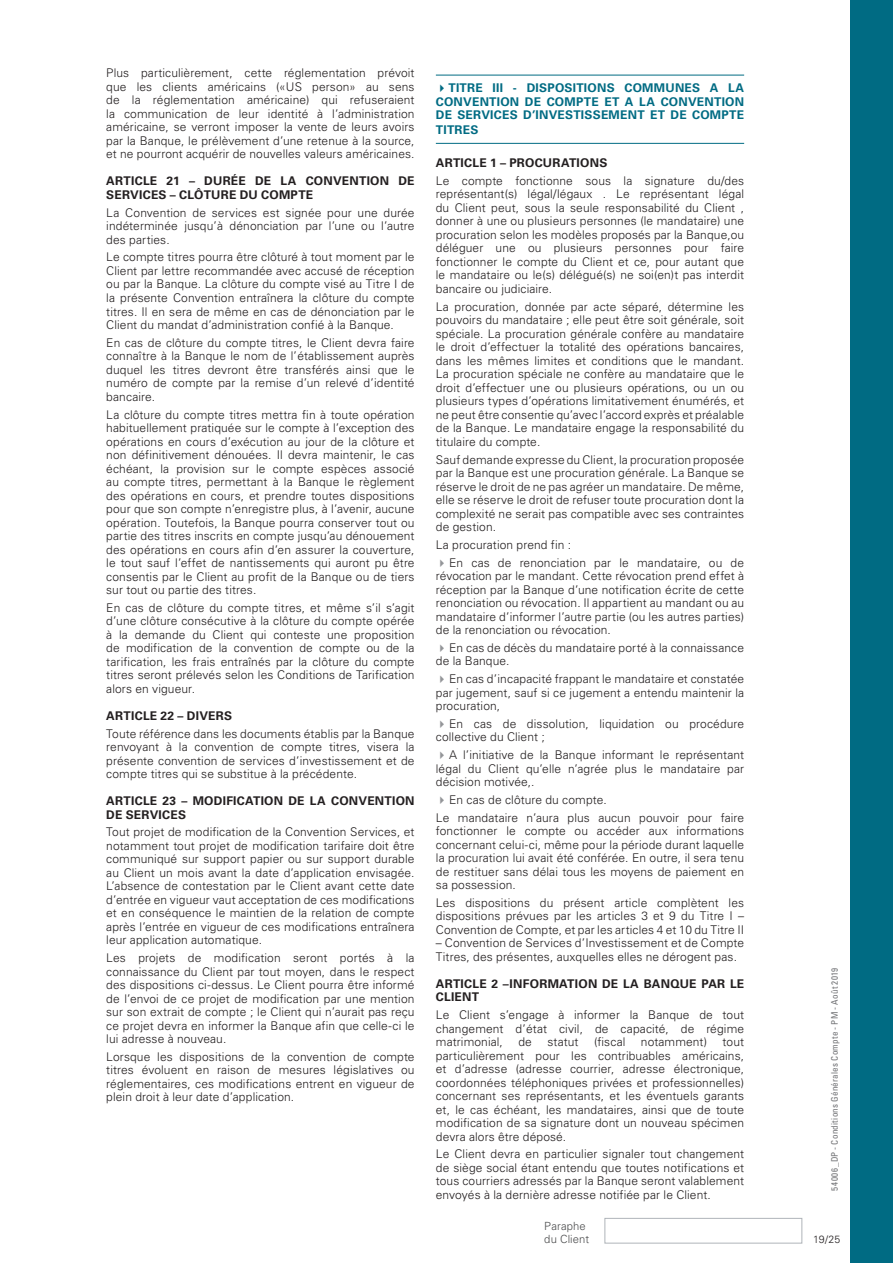
<style>
.page{position:relative;width:893px;height:1263px;background:#fff}
.page>*{position:absolute;margin:0;border:0;box-sizing:border-box;transform-origin:0 0}
.t1{font:300 12px/13.5px "Univers LT Std";letter-spacing:.01em;color:#231f20;text-align:justify}
.t2{font:700 12px/13.5px "Univers LT Std";letter-spacing:.02em;color:#231f20}
.t3{font:700 12px/13.5px "Univers LT Std";letter-spacing:.02em;color:#006b83;text-align:justify}
.t4{font:300 11.25px/13.5px "Univers LT Std";letter-spacing:.01em;color:#4b4c4d}
.t5{font:300 10.5px "Univers LT Std";color:#231f20}
.t6{font:condensed 9px "Univers LT Std";letter-spacing:.03em;color:#717275}
.s1{color:#939598}
</style>
<div class="page">
<div style="left:850px;top:0;width:43px;height:1263px;background:#006b83"></div>
<div style="left:604px;top:1218px;width:198px;height:25px;border:1px solid #afb4b9"></div>
<hr style="left:436px;top:75px;width:308px;height:1px;background:#006b83">
<hr style="left:436px;top:143px;width:308px;height:1px;background:#006b83">
<p class="t1" style="left:106px;top:66px;width:310px">Plus particulièrement, cette réglementation prévoit que les clients américains («US person» au sens de la réglementation américaine) qui refuseraient la communication de leur identité à l’administration américaine, se verront imposer la vente de leurs avoirs par la Banque, le prélèvement d’une retenue à la source, et ne pourront acquérir de nouvelles valeurs américaines.</p>
<p class="t2" style="left:106px;top:175px;width:310px">ARTICLE 21 – DURÉE DE LA CONVENTION DE<br>SERVICES – CLÔTURE DU COMPTE</p>
<p class="t1" style="left:106px;top:206px;width:310px">La Convention de services est signée pour une durée indéterminée jusqu’à dénonciation par l’une ou l’autre des parties.</p>
<p class="t1" style="left:106px;top:250px;width:310px">Le compte titres pourra être clôturé à tout moment par le Client par lettre recommandée avec accusé de réception ou par la Banque. La clôture du compte visé au Titre I de la présente Convention entraînera la clôture du compte titres. Il en sera de même en cas de dénonciation par le Client du mandat d’administration confié à la Banque.</p>
<p class="t1" style="left:106px;top:336px;width:310px">En cas de clôture du compte titres, le Client devra faire connaître à la Banque le nom de l’établissement auprès duquel les titres devront être transférés ainsi que le numéro de compte par la remise d’un relevé d’identité bancaire.</p>
<p class="t1" style="left:106px;top:407px;width:310px">La clôture du compte titres mettra fin à toute opération habituellement pratiquée sur le compte à l’exception des opérations en cours d’exécution au jour de la clôture et non définitivement dénouées. Il devra maintenir, le cas échéant, la provision sur le compte espèces associé au compte titres, permettant à la Banque le règlement des opérations en cours, et prendre toutes dispositions pour que son compte n’enregistre plus, à l’avenir, aucune opération. Toutefois, la Banque pourra conserver tout ou partie des titres inscrits en compte jusqu’au dénouement des opérations en cours afin d’en assurer la couverture, le tout sauf l’effet de nantissements qui auront pu être consentis par le Client au profit de la Banque ou de tiers sur tout ou partie des titres.</p>
<p class="t1" style="left:106px;top:601px;width:310px">En cas de clôture du compte titres, et même s’il s’agit d’une clôture consécutive à la clôture du compte opérée à la demande du Client qui conteste une proposition de modification de la convention de compte ou de la tarification, les frais entraînés par la clôture du compte titres seront prélevés selon les Conditions de Tarification alors en vigueur.</p>
<p class="t2" style="left:106px;top:709px;width:127px">ARTICLE 22 – DIVERS</p>
<p class="t1" style="left:106px;top:726px;width:310px">Toute référence dans les documents établis par la Banque renvoyant à la convention de compte titres, visera la présente convention de services d’investissement et de compte titres qui se substitue à la précédente.</p>
<p class="t2" style="left:106px;top:794px;width:310px">ARTICLE 23 – MODIFICATION DE LA CONVENTION<br>DE SERVICES</p>
<p class="t1" style="left:106px;top:825px;width:310px">Tout projet de modification de la Convention Services, et notamment tout projet de modification tarifaire doit être communiqué sur support papier ou sur support durable au Client un mois avant la date d’application envisagée.<br>L’absence de contestation par le Client avant cette date d’entrée en vigueur vaut acceptation de ces modifications et en conséquence le maintien de la relation de compte après l’entrée en vigueur de ces modifications entraînera leur application automatique.</p>
<p class="t1" style="left:106px;top:951px;width:310px">Les projets de modification seront portés à la connaissance du Client par tout moyen, dans le respect des dispositions ci-dessus. Le Client pourra être informé de l’envoi de ce projet de modification par une mention sur son extrait de compte ; le Client qui n’aurait pas reçu ce projet devra en informer la Banque afin que celle-ci le lui adresse à nouveau.</p>
<p class="t1" style="left:106px;top:1050px;width:310px">Lorsque les dispositions de la convention de compte titres évoluent en raison de mesures législatives ou réglementaires, ces modifications entrent en vigueur de plein droit à leur date d’application.</p>
<p class="t3" style="left:436px;top:82px;width:310px">✔TITRE III - DISPOSITIONS COMMUNES A LA CONVENTION DE COMPTE ET A LA CONVENTION DE SERVICES D’INVESTISSEMENT ET DE COMPTE</p>
<p class="t3" style="left:436px;top:124px;width:44px">TITRES</p>
<p class="t2" style="left:436px;top:156px;width:173px">ARTICLE 1 – PROCURATIONS</p>
<p class="t1" style="left:436px;top:174px;width:310px">Le compte fonctionne sous la signature du/des représentant(s) légal/légaux . Le représentant légal du Client peut, sous la seule responsabilité du Client , donner à une ou plusieurs personnes (le mandataire) une procuration selon les modèles proposés par la Banque,ou déléguer une ou plusieurs personnes pour faire fonctionner le compte du Client et ce, pour autant que le mandataire ou le(s) délégué(s) ne soi(en)t pas interdit bancaire ou judiciaire.</p>
<p class="t1" style="left:436px;top:300px;width:310px">La procuration, donnée par acte séparé, détermine les pouvoirs du mandataire ; elle peut être soit générale, soit spéciale. La procuration générale confère au mandataire le droit d’effectuer la totalité des opérations bancaires, dans les mêmes limites et conditions que le mandant.<br>La procuration spéciale ne confère au mandataire que le droit d’effectuer une ou plusieurs opérations, ou un ou plusieurs types d’opérations limitativement énumérés, et ne peut être consentie qu’avec l’accord exprès et préalable de la Banque. Le mandataire engage la responsabilité du titulaire du compte.</p>
<p class="t1" style="left:436px;top:452px;width:310px">Sauf demande expresse du Client, la procuration proposée par la Banque est une procuration générale. La Banque se réserve le droit de ne pas agréer un mandataire. De même, elle se réserve le droit de refuser toute procuration dont la complexité ne serait pas compatible avec ses contraintes de gestion.</p>
<p class="t1" style="left:436px;top:538px;width:137px">La procuration prend fin :</p>
<p class="t1" style="left:436px;top:555px;width:310px"><span class="s1">✔</span>En cas de renonciation par le mandataire, ou de révocation par le mandant. Cette révocation prend effet à réception par la Banque d’une notification écrite de cette renonciation ou révocation. Il appartient au mandant ou au mandataire d’informer l’autre partie (ou les autres parties) de la renonciation ou révocation.</p>
<p class="t1" style="left:436px;top:641px;width:310px"><span class="s1">✔</span>En cas de décès du mandataire porté à la connaissance de la Banque.</p>
<p class="t1" style="left:436px;top:672px;width:310px"><span class="s1">✔</span>En cas d’incapacité frappant le mandataire et constatée par jugement, sauf si ce jugement a entendu maintenir la procuration,</p>
<p class="t1" style="left:436px;top:717px;width:310px"><span class="s1">✔</span>En cas de dissolution, liquidation ou procédure collective du Client ;</p>
<p class="t1" style="left:436px;top:748px;width:310px"><span class="s1">✔</span>A l’initiative de la Banque informant le représentant légal du Client qu’elle n’agrée plus le mandataire par décision motivée,.</p>
<p class="t1" style="left:436px;top:791px;width:310px;line-height:17.7px"><span class="s1">✔</span>En cas de clôture du compte.<br>Le mandataire n’aura plus aucun pouvoir pour faire</p>
<p class="t1" style="left:436px;top:824px;width:310px">fonctionner le compte ou accéder aux informations concernant celui-ci, même pour la période durant laquelle la procuration lui avait été conférée. En outre, il sera tenu de restituer sans délai tous les moyens de paiement en sa possession.</p>
<p class="t1" style="left:436px;top:896px;width:310px">Les dispositions du présent article complètent les dispositions prévues par les articles 3 et 9 du Titre I – Convention de Compte, et par les articles 4 et 10 du Titre II</p>
<p class="t1" style="left:436px;top:936px;width:310px">– Convention de Services d’Investissement et de Compte<br>Titres, des présentes, auxquelles elles ne dérogent pas.</p>
<p class="t2" style="left:436px;top:977px;width:310px">ARTICLE 2 –INFORMATION DE LA BANQUE PAR LE<br>CLIENT</p>
<p class="t1" style="left:436px;top:1008px;width:310px">Le Client s’engage à informer la Banque de tout changement d’état civil, de capacité, de régime matrimonial,</p>
<p class="t1" style="left:518px;top:1035px;width:15px">de</p>
<p class="t1" style="left:547px;top:1035px;width:33px">statut</p>
<p class="t1" style="left:594px;top:1035px;width:33px">(fiscal</p>
<p class="t1" style="left:641px;top:1035px;width:68px">notamment)</p>
<p class="t1" style="left:436px;top:1035px;width:310px;text-indent:287px">tout particulièrement pour les contribuables américains, et d’adresse (adresse courrier, adresse électronique, coordonnées téléphoniques privées et professionnelles) concernant ses représentants, et les éventuels garants et, le cas échéant, les mandataires, ainsi que de toute modification de sa signature dont un nouveau spécimen devra alors être déposé.</p>
<p class="t1" style="left:436px;top:1147px;width:310px">Le Client devra en particulier signaler tout changement de siège social étant entendu que toutes notifications et tous courriers adressés par la Banque seront valablement envoyés à la dernière adresse notifiée par le Client.</p>
<p class="t4" style="left:544px;top:1219px;width:46px">Paraphe du Client</p>
<p class="t6" style="left:829px;top:1191px;width:225px;rotate:-90deg">54006_DP - Conditions Générales Compte - PM - Août 2019</p>
<p class="t5" style="left:813px;top:1233px;width:29px">19/25</p>
</div>
